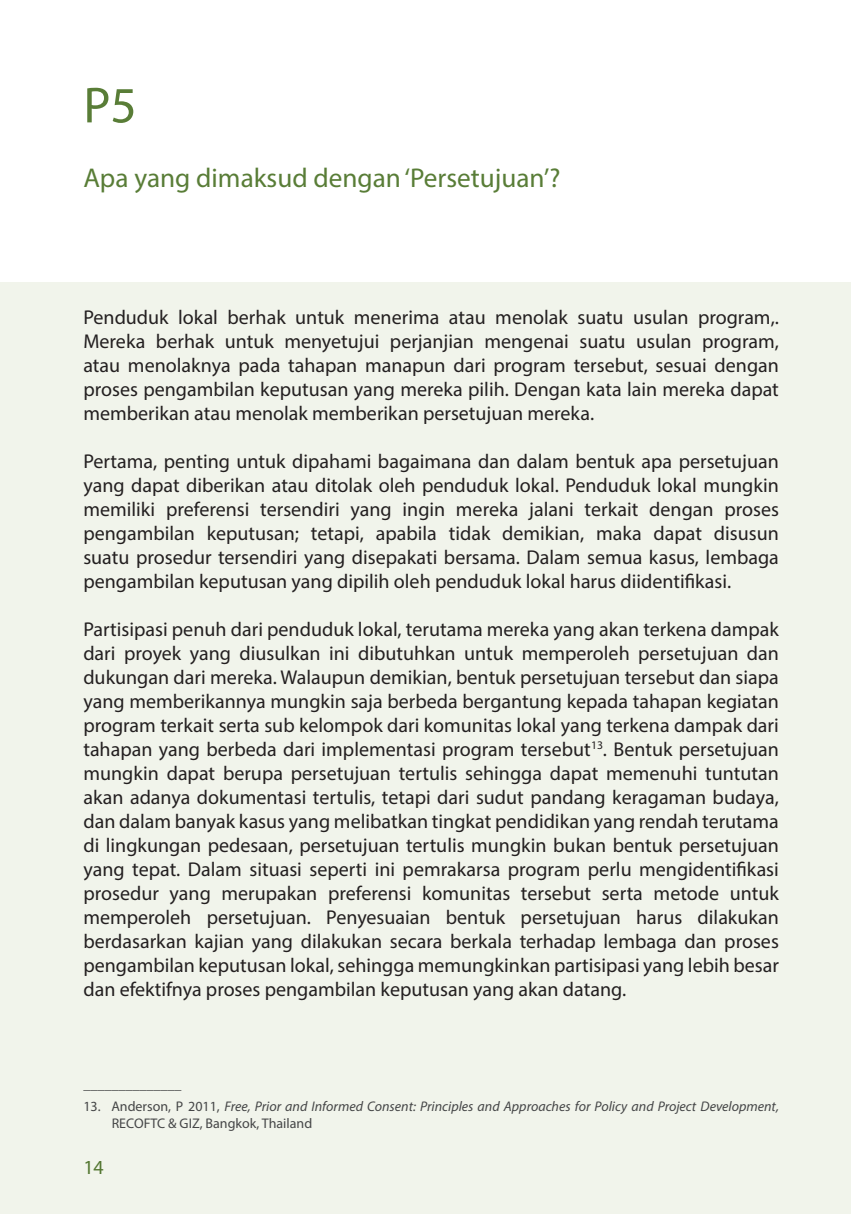
<style>
.page{position:relative;width:851px;height:1214px;background:#fff}
.page>*{position:absolute;margin:0;border:0;box-sizing:border-box;transform-origin:0 0}
.t1{font:51px "Myriad Pro";color:#597d37}
.t2{font:27.2px "Myriad Pro";color:#597d37}
.t3{font:20px/24px "Myriad Pro";color:#231f20;text-align:justify}
.t4{font:20px "Myriad Pro";color:#597d37}
.t5{font:italic 14px/16.8px "Myriad Pro";color:#454647}
.t6{font:14px "Myriad Pro";color:#454647}
.s1{font-style:normal}
</style>
<div class="page">
<div style="left:0;top:282px;width:850px;height:931px;background:#f1f4eb"></div>
<h1 class="t1" style="left:83px;top:74px;width:55px">P5</h1>
<h2 class="t2" style="left:83px;top:161px;width:478px">Apa yang dimaksud dengan ‘Persetujuan’?</h2>
<p class="t3" style="left:83px;top:304px;width:697px">Penduduk lokal berhak untuk menerima atau menolak suatu usulan program,.<br>Mereka berhak untuk menyetujui perjanjian mengenai suatu usulan program, atau menolaknya pada tahapan manapun dari program tersebut, sesuai dengan proses pengambilan keputusan yang mereka pilih. Dengan kata lain mereka dapat memberikan atau menolak memberikan persetujuan mereka.</p>
<p class="t3" style="left:83px;top:448px;width:697px">Pertama, penting untuk dipahami bagaimana dan dalam bentuk apa persetujuan yang dapat diberikan atau ditolak oleh penduduk lokal. Penduduk lokal mungkin memiliki preferensi tersendiri yang ingin mereka jalani terkait dengan proses pengambilan keputusan; tetapi, apabila tidak demikian, maka dapat disusun suatu prosedur tersendiri yang disepakati bersama. Dalam semua kasus, lembaga pengambilan keputusan yang dipilih oleh penduduk lokal harus diidentifikasi.</p>
<p class="t3" style="left:83px;top:616px;width:697px">Partisipasi penuh dari penduduk lokal, terutama mereka yang akan terkena dampak dari proyek yang diusulkan ini dibutuhkan untuk memperoleh persetujuan dan dukungan dari mereka. Walaupun demikian, bentuk persetujuan tersebut dan siapa yang memberikannya mungkin saja berbeda bergantung kepada tahapan kegiatan program terkait serta sub kelompok dari komunitas lokal yang terkena dampak dari tahapan yang berbeda dari implementasi program tersebut<sup>13</sup>. Bentuk persetujuan mungkin dapat berupa persetujuan tertulis sehingga dapat memenuhi tuntutan akan adanya dokumentasi tertulis, tetapi dari sudut pandang keragaman budaya, dan dalam banyak kasus yang melibatkan tingkat pendidikan yang rendah terutama di lingkungan pedesaan, persetujuan tertulis mungkin bukan bentuk persetujuan yang tepat. Dalam situasi seperti ini pemrakarsa program perlu mengidentifikasi prosedur yang merupakan preferensi komunitas tersebut serta metode untuk memperoleh persetujuan. Penyesuaian bentuk persetujuan harus dilakukan berdasarkan kajian yang dilakukan secara berkala terhadap lembaga dan proses pengambilan keputusan lokal, sehingga memungkinkan partisipasi yang lebih besar dan efektifnya proses pengambilan keputusan yang akan datang.</p>
<p class="t6" style="left:83px;top:1075px;width:99px">______________</p>
<p class="t5" style="left:112px;top:1097px;width:668px;text-indent:-28px"><span class="s1">13. Anderson, P 2011,</span> Free, Prior and Informed Consent: Principles and Approaches for Policy and Project Development,<br><span class="s1">RECOFTC &amp; GIZ, Bangkok, Thailand</span></p>
<p class="t4" style="left:83px;top:1154px;width:22px">14</p>
</div>
